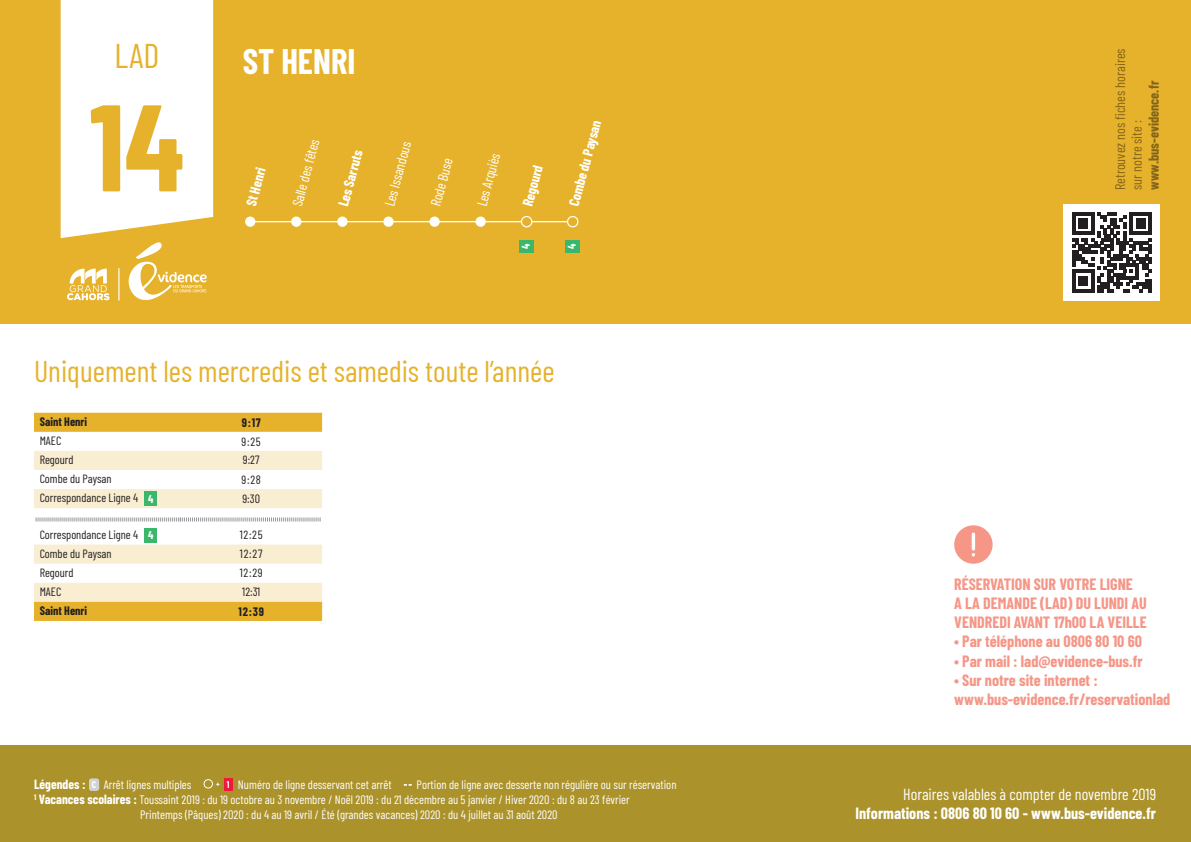
<style>
.page{position:relative;width:1191px;height:842px;background:#fff}
.page>*{position:absolute;margin:0;border:0;box-sizing:border-box;transform-origin:0 0}
.t1{font:700 123px "Barlow Condensed";color:#e6b22c}
.t2{font:700 34.8px "Barlow Condensed";color:#fff}
.t3{font:34.4px "Barlow Condensed";color:#e6b22c}
.t4{font:30px "Barlow Condensed";color:#e6b22c}
.t5{font:700 16px/19.2px "Barlow Condensed";color:#f59687}
.t6{font:700 16px "Barlow Condensed";color:#fff}
.t7{font:16px "Barlow Condensed";color:#fff}
.t8{font:14px "Barlow Condensed";color:#fff}
.t9{font:14px/16.8px "Barlow Condensed";color:#231f20}
.t10{font:700 14px "Barlow Condensed";color:#fff}
.t11{font:700 14px "Barlow Condensed";color:#231f20}
.t12{font:12.2px "Barlow Condensed";color:#fff}
.t13{font:12px "Barlow Condensed";color:#231f20}
.t14{font:700 12px "Barlow Condensed";color:#231f20}
.t15{font:700 11px "Barlow Condensed";color:#fff}
.s1{font-weight:700;font-size:11px;color:#fff}
.s2{font-weight:700;font-size:13px}
.s3{font-weight:700;font-size:9.4px}
.s4{font-weight:700;font-size:8.4px}
</style>
<div class="page">
<div style="left:0;top:0;width:1191px;height:323px;background:#e6b22c"></div>
<div style="left:34px;top:413px;width:288px;height:19px;background:#e6b22c"></div>
<svg style="left:34px;top:451px;width:288px;height:151px;fill:#f9edd2"></svg>
<div style="left:34px;top:602px;width:288px;height:19px;background:#e6b22c"></div>
<svg style="left:36px;top:517px;width:285px;height:4px"></svg>
<div style="left:144px;top:491px;width:13px;height:15px;background:#3ab76b"></div>
<div style="left:144px;top:528px;width:13px;height:14px;background:#3ab76b"></div>
<hr style="left:250px;top:221px;width:324px;height:1px;background:#fff">
<div style="left:245px;top:217px;width:10px;height:10px;background:#fff;border-radius:50%"></div>
<div style="left:291px;top:217px;width:10px;height:10px;background:#fff;border-radius:50%"></div>
<div style="left:337px;top:217px;width:10px;height:10px;background:#fff;border-radius:50%"></div>
<div style="left:383px;top:217px;width:11px;height:10px;background:#fff;border-radius:50%"></div>
<div style="left:429px;top:217px;width:11px;height:10px;background:#fff;border-radius:50%"></div>
<div style="left:521px;top:217px;width:11px;height:10px;background:#e6b22c;border-radius:50%"></div>
<div style="left:521px;top:216px;width:11px;height:11px;border:1px solid #fff;border-radius:50%"></div>
<div style="left:475px;top:217px;width:11px;height:10px;background:#fff;border-radius:50%"></div>
<div style="left:567px;top:217px;width:11px;height:10px;background:#e6b22c;border-radius:50%"></div>
<div style="left:567px;top:216px;width:11px;height:11px;border:1px solid #fff;border-radius:50%"></div>
<div style="left:954px;top:525px;width:38px;height:39px;background:#f59687;border-radius:50%"></div>
<svg style="left:971px;top:534px;width:4px;height:15px"></svg>
<div style="left:519px;top:240px;width:14px;height:13px;background:#3ab76b"></div>
<div style="left:565px;top:240px;width:14px;height:13px;background:#3ab76b"></div>
<svg style="left:61px;top:0;width:152px;height:300px"></svg>
<div style="left:1063px;top:204px;width:97px;height:96px;background:#fff"></div>
<svg style="left:1072px;top:212px;width:80px;height:81px"></svg>
<svg style="left:1072px;top:212px;width:79px;height:80px"></svg>
<hr style="left:1129px;top:212px;width:22px;height:4px;background:#231f20">
<div style="left:0;top:746px;width:1191px;height:96px;background:#ab922a"></div>
<div style="left:89px;top:778px;width:10px;height:13px;background:#d1d2d4;border-radius:3px"></div>
<div style="left:203px;top:779px;width:10px;height:9px;border:1px solid #fff;border-radius:50%"></div>
<div style="left:224px;top:778px;width:8px;height:13px;background:#ed1a3a"></div>
<svg style="left:404px;top:784px;width:8px;height:2px"></svg>
<h3 class="t3" style="left:114px;top:31px;width:47px">LAD</h3>
<h1 class="t1" style="left:90px;top:60px;width:96px">14</h1>
<h2 class="t2" style="left:243px;top:37px;width:114px">ST HENRI</h2>
<p class="t10" style="left:241px;top:204px;width:41px;rotate:-75deg">St Henri</p>
<p class="t8" style="left:287px;top:204px;width:70px;rotate:-75deg">Salle des fêtes</p>
<p class="t10" style="left:333px;top:204px;width:60px;rotate:-75deg">Les Sarruts</p>
<p class="t8" style="left:379px;top:204px;width:69px;rotate:-75deg">Les Issandous</p>
<p class="t8" style="left:426px;top:204px;width:51px;rotate:-75deg">Rode Buse</p>
<p class="t8" style="left:472px;top:204px;width:56px;rotate:-75deg">Les Arquiès</p>
<p class="t10" style="left:518px;top:204px;width:43px;rotate:-75deg">Regourd</p>
<p class="t10" style="left:564px;top:204px;width:91px;rotate:-75deg">Combe du Paysan</p>
<p class="t15" style="left:518px;top:249px;width:7px;rotate:-90deg">4</p>
<p class="t15" style="left:564px;top:249px;width:7px;rotate:-90deg">4</p>
<h3 class="t4" style="left:34px;top:349px;width:522px">Uniquement les mercredis et samedis toute l’année</h3>
<p class="t14" style="left:40px;top:413px;width:49px">Saint Henri</p>
<p class="t14" style="left:242px;top:414px;width:20px">9:17</p>
<p class="t13" style="left:40px;top:432px;width:23px">MAEC</p>
<p class="t13" style="left:242px;top:433px;width:21px">9:25</p>
<p class="t13" style="left:40px;top:451px;width:35px">Regourd</p>
<p class="t13" style="left:243px;top:451px;width:18px">9:27</p>
<p class="t13" style="left:40px;top:470px;width:73px">Combe du Paysan</p>
<p class="t13" style="left:241px;top:471px;width:21px">9:28</p>
<p class="t13" style="left:40px;top:490px;width:115px">Correspondance Ligne 4 <span class="s1">4</span></p>
<p class="t13" style="left:242px;top:490px;width:19px">9:30</p>
<p class="t13" style="left:40px;top:526px;width:115px">Correspondance Ligne 4 <span class="s1">4</span></p>
<p class="t13" style="left:240px;top:526px;width:25px">12:25</p>
<p class="t13" style="left:40px;top:545px;width:73px">Combe du Paysan</p>
<p class="t13" style="left:240px;top:545px;width:24px">12:27</p>
<p class="t13" style="left:40px;top:564px;width:35px">Regourd</p>
<p class="t13" style="left:240px;top:564px;width:24px">12:29</p>
<p class="t13" style="left:40px;top:583px;width:23px">MAEC</p>
<p class="t13" style="left:242px;top:583px;width:19px">12:31</p>
<p class="t14" style="left:40px;top:602px;width:49px">Saint Henri</p>
<p class="t14" style="left:238px;top:603px;width:27px">12:39</p>
<p class="t12" style="left:34px;top:775px;width:159px"><span class="s2">Légendes :</span> <span class="s3">C</span> Arrêt lignes multiples</p>
<p class="t12" style="left:216px;top:775px;width:177px"><span class="s4">+</span> <span class="s3">1</span> Numéro de ligne desservant cet arrêt</p>
<p class="t12" style="left:416px;top:775px;width:261px">Portion de ligne avec desserte non régulière ou sur réservation</p>
<p class="t12" style="left:34px;top:791px;width:597px"><sup>1</sup> <span class="s2">Vacances scolaires :</span> Toussaint 2019 : du 19 octobre au 3 novembre / Noël 2019 : du 21 décembre au 5 janvier / Hiver 2020 : du 8 au 23 février</p>
<p class="t12" style="left:140px;top:806px;width:419px">Printemps (Pâques) 2020 : du 4 au 19 avril / Été (grandes vacances) 2020 : du 4 juillet au 31 août 2020</p>
<p class="t9" style="left:1110px;top:190px;width:143px;rotate:-90deg">Retrouvez nos fiches horaires sur notre site :</p>
<p class="t11" style="left:1143px;top:190px;width:111px;rotate:-90deg">www.bus-evidence.fr</p>
<h3 class="t5" style="left:954px;top:574px;width:194px">RÉSERVATION SUR VOTRE LIGNE<br>A LA DEMANDE (LAD) DU LUNDI AU<br>VENDREDI AVANT 17h00 LA VEILLE</h3>
<h3 class="t5" style="left:954px;top:631px;width:189px">• Par téléphone au 0806 80 10 60</h3>
<h3 class="t5" style="left:954px;top:650px;width:190px">• Par mail : lad@evidence-bus.fr</h3>
<h3 class="t5" style="left:954px;top:670px;width:218px">• Sur notre site internet : www.bus-evidence.fr/reservationlad</h3>
<h3 class="t7" style="left:903px;top:783px;width:254px">Horaires valables à compter de novembre 2019</h3>
<h3 class="t6" style="left:855px;top:802px;width:302px">Informations : 0806 80 10 60 - www.bus-evidence.fr</h3>
</div>
